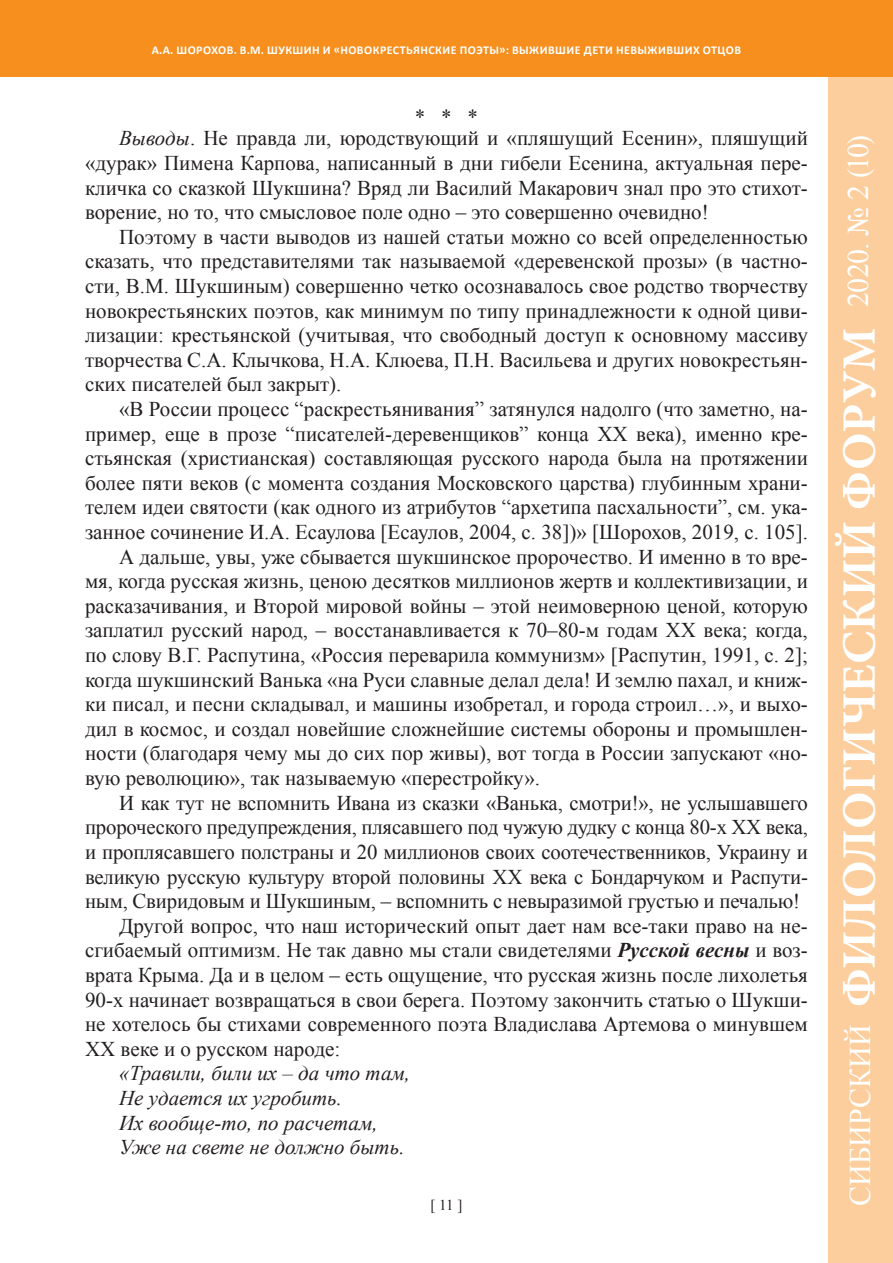
<style>
.page{position:relative;width:893px;height:1263px;background:#fff}
.page>*{position:absolute;margin:0;border:0;box-sizing:border-box;transform-origin:0 0}
.t1{font:700 48px "Minion Pro";color:#fff}
.t2{font:30px "Times New Roman";letter-spacing:-.005em;color:#fff}
.t3{font:21px/24.6px "Times New Roman";color:#231f20;text-align:justify}
.t4{font:italic 21px/24.6px "Times New Roman";color:#231f20}
.t5{font:15px "Times New Roman";color:#231f20}
.t6{font:700 12px "Calibri";letter-spacing:.04em;color:#fff}
.s1{font-style:italic}
.s2{font-weight:700;font-style:italic}
</style>
<div class="page">
<div style="left:828px;top:0;width:65px;height:1263px;background:#fdce9d"></div>
<div style="left:0;top:0;width:893px;height:77px;background:#f68f1e"></div>
<p class="t6" style="left:152px;top:43px;width:60px">А.А. Шорохов</p>
<p class="t6" style="left:234px;top:43px;width:509px">. В.М. ШУКШИН И «НОВОКРЕСТЬЯНСКИЕ ПОЭТЫ»: ВЫЖИВШИЕ ДЕТИ НЕВЫЖИВШИХ ОТЦОВ</p>
<p class="t3" style="left:119px;top:106px;width:690px;line-height:21.6px;text-indent:296px">* * *<br><span class="s1">Выводы</span>. Не правда ли, юродствующий и «пляшущий Есенин», пляшущий</p>
<p class="t3" style="left:85px;top:150px;width:724px">«дурак» Пимена Карпова, написанный в дни гибели Есенина, актуальная пере&shy;кличка со сказкой Шукшина? Вряд ли Василий Макарович знал про это стихот&shy;ворение, но то, что смысловое поле одно – это совершенно очевидно!</p>
<p class="t3" style="left:85px;top:224px;width:724px;text-indent:34px">Поэтому в части выводов из нашей статьи можно со всей определенностью сказать, что представителями так называемой «деревенской прозы» (в частно&shy;сти, В.М. Шукшиным) совершенно четко осознавалось свое родство творчеству новокрестьянских поэтов, как минимум по типу принадлежности к одной циви&shy;лизации: крестьянской (учитывая, что свободный доступ к основному массиву творчества С.А. Клычкова, Н.А. Клюева, П.Н. Васильева и других новокрестьян&shy;ских писателей был закрыт).</p>
<p class="t3" style="left:119px;top:396px;width:690px">«В России процесс “раскрестьянивания” затянулся надолго (что заметно, на-</p>
<p class="t3" style="left:85px;top:421px;width:724px">пример, еще в прозе “писателей-деревенщиков” конца ХХ века), именно кре-</p>
<p class="t3" style="left:85px;top:446px;width:724px">стьянская (христианская) составляющая русского народа была на протяжении</p>
<p class="t3" style="left:85px;top:470px;width:724px">более пяти веков (с момента создания Московского царства) глубинным храни-</p>
<p class="t3" style="left:85px;top:495px;width:724px">телем идеи святости (как одного из атрибутов “архетипа пасхальности”, см. ука-</p>
<p class="t3" style="left:85px;top:519px;width:724px">занное сочинение И.А. Есаулова [Есаулов, 2004, с. 38])» [Шорохов, 2019, с. 105].</p>
<p class="t3" style="left:119px;top:544px;width:690px">А дальше, увы, уже сбывается шукшинское пророчество. И именно в то вре-</p>
<p class="t3" style="left:85px;top:568px;width:724px">мя, когда русская жизнь, ценою десятков миллионов жертв и коллективизации, и</p>
<p class="t3" style="left:85px;top:593px;width:724px">расказачивания, и Второй мировой войны – этой неимоверною ценой, которую</p>
<p class="t3" style="left:85px;top:618px;width:724px">заплатил русский народ, – восстанавливается к 70–80-м годам ХХ века; когда,</p>
<p class="t3" style="left:85px;top:642px;width:724px">по слову В.Г. Распутина, «Россия переварила коммунизм» [Распутин, 1991, с. 2];</p>
<p class="t3" style="left:85px;top:667px;width:724px">когда шукшинский Ванька «на Руси славные делал дела! И землю пахал, и книж-</p>
<p class="t3" style="left:85px;top:691px;width:724px">ки писал, и песни складывал, и машины изобретал, и города строил…», и выхо-</p>
<p class="t3" style="left:85px;top:716px;width:724px">дил в космос, и создал новейшие сложнейшие системы обороны и промышлен-</p>
<p class="t3" style="left:85px;top:741px;width:724px">ности (благодаря чему мы до сих пор живы), вот тогда в России запускают «но-</p>
<p class="t3" style="left:85px;top:765px;width:457px">вую революцию», так называемую «перестройку».</p>
<p class="t3" style="left:119px;top:790px;width:690px">И как тут не вспомнить Ивана из сказки «Ванька, смотри!», не услышавшего</p>
<p class="t3" style="left:85px;top:815px;width:724px">пророческого предупреждения, плясавшего под чужую дудку с конца 80-х ХХ века,</p>
<p class="t3" style="left:85px;top:839px;width:724px">и проплясавшего полстраны и 20 миллионов своих соотечественников, Украину и</p>
<p class="t3" style="left:85px;top:864px;width:724px">великую русскую культуру второй половины ХХ века с Бондарчуком и Распути-</p>
<p class="t3" style="left:85px;top:888px;width:717px">ным, Свиридовым и Шукшиным, – вспомнить с невыразимой грустью и печалью!</p>
<p class="t3" style="left:119px;top:913px;width:690px">Другой вопрос, что наш исторический опыт дает нам все-таки право на не-</p>
<p class="t3" style="left:85px;top:938px;width:724px">сгибаемый оптимизм. Не так давно мы стали свидетелями <span class="s2">Русской весны</span> и воз-</p>
<p class="t3" style="left:85px;top:962px;width:724px">врата Крыма. Да и в целом – есть ощущение, что русская жизнь после лихолетья</p>
<p class="t3" style="left:85px;top:987px;width:724px">90-х начинает возвращаться в свои берега. Поэтому закончить статью о Шукши-</p>
<p class="t3" style="left:85px;top:1011px;width:724px">не хотелось бы стихами современного поэта Владислава Артемова о минувшем</p>
<p class="t3" style="left:85px;top:1036px;width:257px">ХХ веке и о русском народе:</p>
<p class="t4" style="left:119px;top:1060px;width:293px">«Травили, били их – да что там,<br>Не удается их угробить.<br>Их вообще-то, по расчетам,<br>Уже на свете не должно быть.</p>
<p class="t5" style="left:430px;top:1194px;width:33px">[ 11 ]</p>
<h2 class="t2" style="left:838px;top:307px;width:174px;rotate:-90deg">2020. № 2 (10)</h2>
<h1 class="t1" style="left:831px;top:1007px;width:681px;rotate:-90deg">ФИЛОЛОГИЧЕСКИЙ ФОРУМ</h1>
<h2 class="t2" style="left:840px;top:1206px;width:183px;rotate:-90deg">СИБИРСКИЙ</h2>
</div>
